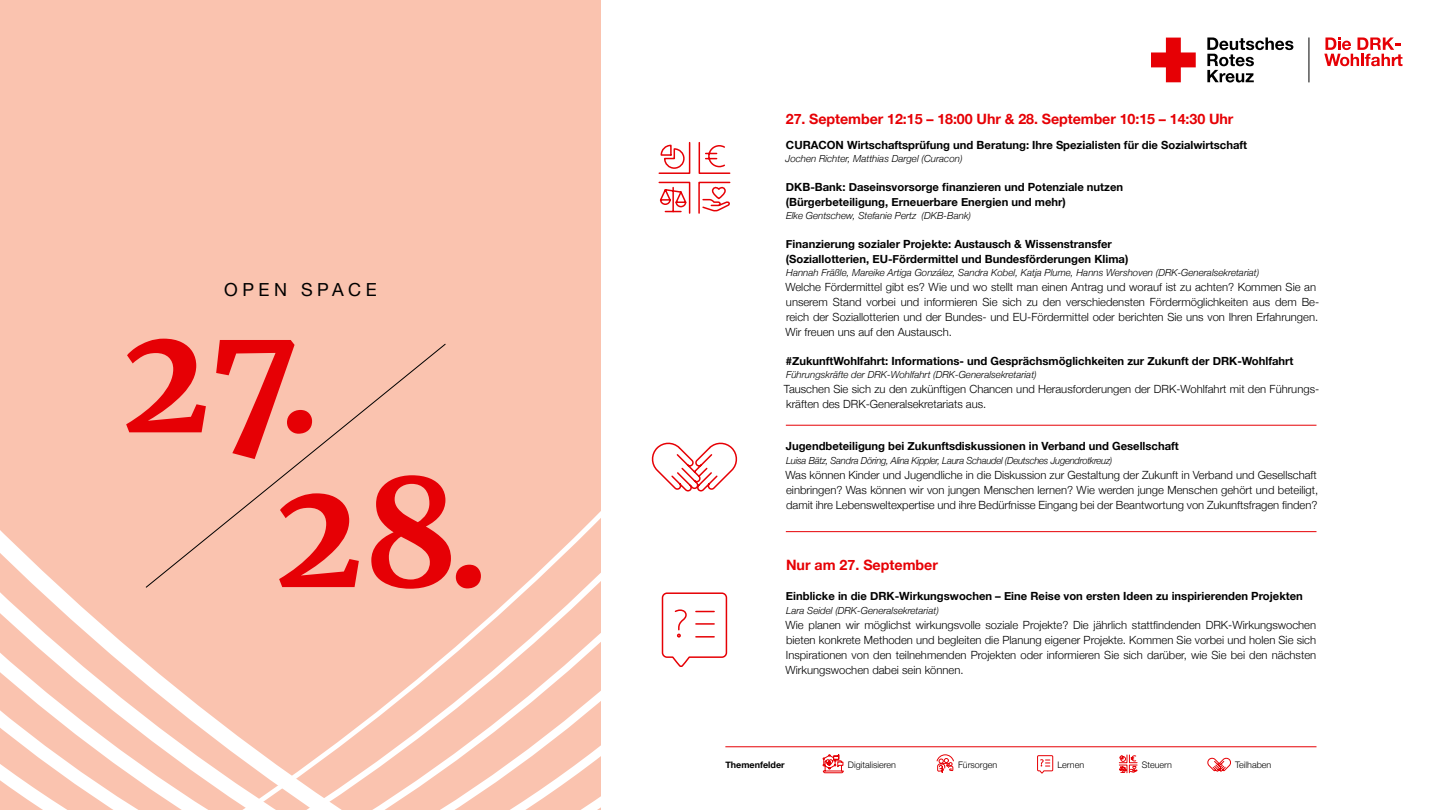
<style>
.page{position:relative;width:1440px;height:810px;background:#fff}
.page>*{position:absolute;margin:0;border:0;box-sizing:border-box;transform-origin:0 0}
.t1{font:700 148.5px/154.7px "Merriweather";color:#e60005}
.t2{font:18px "Helvetica Neue";letter-spacing:.25em;color:#000}
.t3{font:700 14.25px "Helvetica Neue";letter-spacing:-.005em;color:#e60005}
.t4{font:300 11.25px/15px "Helvetica Neue";color:#000}
.t5{font:700 11.25px/15px "Helvetica Neue";color:#000}
.t6{font:italic 300 9.75px "Helvetica Neue";color:#000}
.t7{font:italic 300 9.75px "Helvetica Neue";letter-spacing:-.025em;color:#000}
.t8{font:300 9px "Helvetica Neue";color:#000}
.t9{font:700 9px "Helvetica Neue";color:#000}
</style>
<div class="page">
<svg style="left:1151px;top:38px;width:45px;height:44px"></svg>
<svg style="left:1207px;top:38px;width:86px;height:44px"></svg>
<hr style="left:1309px;top:38px;width:1px;height:44px;background:#000">
<svg style="left:1324px;top:38px;width:78px;height:28px"></svg>
<svg style="left:0;top:0;width:601px;height:810px;background:#fac6b4"></svg>
<hr style="left:786px;top:425px;width:530px;height:1px;background:#e60005">
<hr style="left:786px;top:531px;width:530px;height:1px;background:#e60005">
<svg style="left:651px;top:442px;width:87px;height:50px"></svg>
<svg style="left:658px;top:142px;width:73px;height:72px"></svg>
<svg style="left:661px;top:592px;width:67px;height:75px"></svg>
<div style="left:145px;top:343px;width:301px;height:245px;background:#fac3af"></div>
<svg style="left:823px;top:754px;width:21px;height:19px"></svg>
<svg style="left:937px;top:754px;width:17px;height:19px"></svg>
<svg style="left:1037px;top:755px;width:16px;height:19px"></svg>
<svg style="left:1119px;top:755px;width:18px;height:18px"></svg>
<svg style="left:1207px;top:757px;width:24px;height:15px"></svg>
<hr style="left:725px;top:747px;width:592px;height:1px;background:#e60005">
<h2 class="t2" style="left:224px;top:277px;width:154px">OPEN SPACE</h2>
<h1 class="t1" style="left:273px;top:297px;width:218px;text-indent:-153px">27.<br>28.</h1>
<p class="t3" style="left:786px;top:108px;width:449px">27. September 12:15 – 18:00 Uhr &amp; 28. September 10:15 – 14:30 Uhr</p>
<p class="t5" style="left:786px;top:138px;width:463px">CURACON Wirtschaftsprüfung und Beratung: Ihre Spezialisten für die Sozialwirtschaft</p>
<p class="t6" style="left:786px;top:151px;width:179px">Jochen Richter, Matthias Dargel (Curacon)</p>
<p class="t5" style="left:786px;top:180px;width:339px">DKB-Bank: Daseinsvorsorge finanzieren und Potenziale nutzen (Bürgerbeteiligung, Erneuerbare Energien und mehr)</p>
<p class="t6" style="left:786px;top:208px;width:186px">Elke Gentschew, Stefanie Pertz (DKB-Bank)</p>
<p class="t5" style="left:786px;top:237px;width:344px">Finanzierung sozialer Projekte: Austausch &amp; Wissenstransfer (Soziallotterien, EU-Fördermittel und Bundesförderungen Klima)</p>
<p class="t6" style="left:786px;top:265px;width:475px">Hannah Fräßle, Mareike Artiga González, Sandra Kobel, Katja Plume, Hanns Wershoven (DRK-Generalsekretariat)</p>
<p class="t4" style="left:785px;top:279px;width:535px">Welche Fördermittel gibt es? Wie und wo stellt man einen Antrag und worauf ist zu achten? Kommen Sie an unserem Stand vorbei und informieren Sie sich zu den verschiedensten Fördermöglichkeiten aus dem Be&shy;reich der Soziallotterien und der Bundes- und EU-Fördermittel oder berichten Sie uns von Ihren Erfahrungen.<br>Wir freuen uns auf den Austausch.</p>
<p class="t5" style="left:786px;top:354px;width:509px">#ZukunftWohlfahrt: Informations- und Gesprächsmöglichkeiten zur Zukunft der DRK-Wohlfahrt</p>
<p class="t6" style="left:786px;top:367px;width:252px">Führungskräfte der DRK-Wohlfahrt (DRK-Generalsekretariat)</p>
<p class="t4" style="left:784px;top:381px;width:537px">Tauschen Sie sich zu den zukünftigen Chancen und Herausforderungen der DRK-Wohlfahrt mit den Führungs&shy;kräften des DRK-Generalsekretariats aus.</p>
<p class="t5" style="left:786px;top:439px;width:395px">Jugendbeteiligung bei Zukunftsdiskussionen in Verband und Gesellschaft</p>
<p class="t7" style="left:786px;top:453px;width:328px">Luisa Bätz, Sandra Döring, Alina Kippler, Laura Schaudel (Deutsches Jugendrotkreuz)</p>
<p class="t4" style="left:785px;top:467px;width:534px">Was können Kinder und Jugendliche in die Diskussion zur Gestaltung der Zukunft in Verband und Gesellschaft einbringen? Was können wir von jungen Menschen lernen? Wie werden junge Menschen gehört und beteiligt, damit ihre Lebensweltexpertise und ihre Bedürfnisse Eingang bei der Beantwortung von Zukunftsfragen finden?</p>
<p class="t3" style="left:786px;top:553px;width:154px">Nur am 27. September</p>
<p class="t5" style="left:786px;top:589px;width:519px">Einblicke in die DRK-Wirkungswochen – Eine Reise von ersten Ideen zu inspirierenden Projekten</p>
<p class="t6" style="left:786px;top:603px;width:154px">Lara Seidel (DRK-Generalsekretariat)</p>
<p class="t4" style="left:785px;top:617px;width:532px;text-align:justify">Wie planen wir möglichst wirkungsvolle soziale Projekte? Die jährlich stattfindenden DRK-Wirkungswochen bieten konkrete Methoden und begleiten die Planung eigener Projekte. Kommen Sie vorbei und holen Sie sich Inspirationen von den teilnehmenden Projekten oder informieren Sie sich darüber, wie Sie bei den nächsten Wirkungswochen dabei sein können.</p>
<p class="t9" style="left:725px;top:758px;width:61px">Themenfelder</p>
<p class="t8" style="left:848px;top:758px;width:50px">Digitalisieren</p>
<p class="t8" style="left:958px;top:758px;width:41px">Fürsorgen</p>
<p class="t8" style="left:1057px;top:758px;width:28px">Lernen</p>
<p class="t8" style="left:1142px;top:758px;width:32px">Steuern</p>
<p class="t8" style="left:1235px;top:758px;width:38px">Teilhaben</p>
</div>
